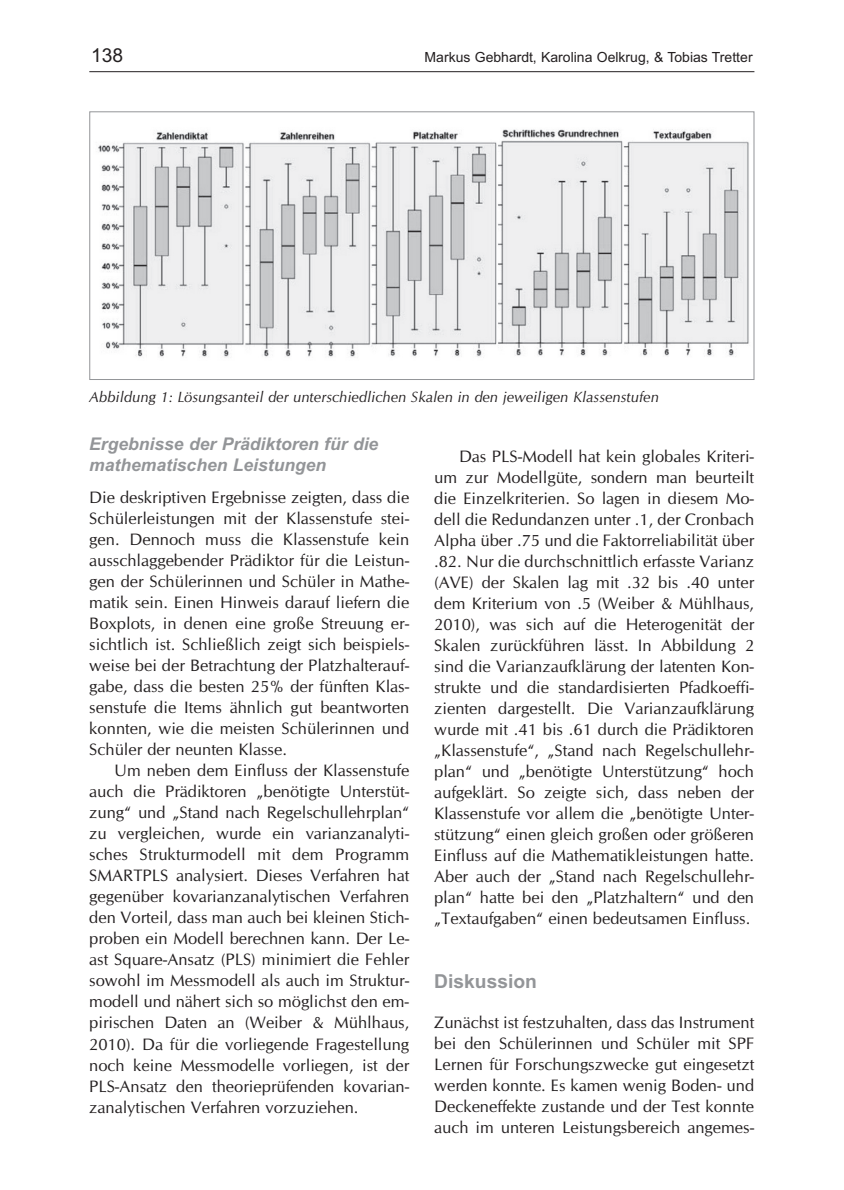
<style>
.page{position:relative;width:844px;height:1190px;background:#fff}
.page>*{position:absolute;margin:0;border:0;box-sizing:border-box;transform-origin:0 0}
.t1{font:700 19.25px "Arial";color:#939598}
.t2{font:19.25px "Arial";color:#231f20}
.t3{font:italic 700 17.5px/21px "Arial";color:#939598}
.t4{font:16.62px/21px "CG Omega";color:#231f20;text-align:justify}
.t5{font:italic 14.88px "CG Omega";color:#231f20}
.t6{font:14px "Arial";color:#231f20}
</style>
<div class="page">
<hr style="left:89px;top:71px;width:665px;height:1px;background:#231f20">
<img style="left:98px;top:129px;width:651px;height:228px">
<div style="left:89px;top:111px;width:665px;height:269px;border:1px solid #939598"></div>
<p class="t2" style="left:91px;top:49px;width:34px">138</p>
<p class="t6" style="left:424px;top:52px;width:329px">Markus Gebhardt, Karolina Oelkrug, &amp; Tobias Tretter</p>
<p class="t5" style="left:89px;top:391px;width:571px">Abbildung 1: Lösungsanteil der unterschiedlichen Skalen in den jeweiligen Klassenstufen</p>
<p class="t3" style="left:89px;top:435px;width:290px">Ergebnisse der Prädiktoren für die mathematischen Leistungen</p>
<p class="t4" style="left:89px;top:488px;width:321px">Die deskriptiven Ergebnisse zeigten, dass die Schülerleistungen mit der Klassenstufe stei&shy;gen. Dennoch muss die Klassenstufe kein ausschlaggebender Prädiktor für die Leistun&shy;gen der Schülerinnen und Schüler in Mathe&shy;matik sein. Einen Hinweis darauf liefern die Boxplots, in denen eine große Streuung er&shy;sichtlich ist. Schließlich zeigt sich beispiels&shy;weise bei der Betrachtung der Platzhalterauf&shy;gabe, dass die besten 25% der fünften Klas&shy;senstufe die Items ähnlich gut beantworten konnten, wie die meisten Schülerinnen und Schüler der neunten Klasse.</p>
<p class="t4" style="left:89px;top:761px;width:321px;text-indent:25px">Um neben dem Einfluss der Klassenstufe auch die Prädiktoren „benötigte Unterstüt&shy;zung“ und „Stand nach Regelschullehrplan“ zu vergleichen, wurde ein varianzanalyti&shy;sches Strukturmodell mit dem Programm SMARTPLS analysiert. Dieses Verfahren hat gegenüber kovarianzanalytischen Verfahren den Vorteil, dass man auch bei kleinen Stich&shy;proben ein Modell berechnen kann. Der Le&shy;ast Square-Ansatz (PLS) minimiert die Fehler sowohl im Messmodell als auch im Struktur&shy;modell und nähert sich so möglichst den em&shy;pirischen Daten an (Weiber &amp; Mühlhaus, 2010). Da für die vorliegende Fragestellung noch keine Messmodelle vorliegen, ist der PLS-Ansatz den theorieprüfenden kovarian&shy;zanalytischen Verfahren vorzuziehen.</p>
<p class="t4" style="left:434px;top:447px;width:321px;text-indent:25px">Das PLS-Modell hat kein globales Kriteri&shy;um zur Modellgüte, sondern man beurteilt die Einzelkriterien. So lagen in diesem Mo&shy;dell die Redundanzen unter .1, der Cronbach Alpha über .75 und die Faktorreliabilität über .82. Nur die durchschnittlich erfasste Varianz (AVE) der Skalen lag mit .32 bis .40 unter dem Kriterium von .5 (Weiber &amp; Mühlhaus, 2010), was sich auf die Heterogenität der Skalen zurückführen lässt. In Abbildung 2 sind die Varianzaufklärung der latenten Kon&shy;strukte und die standardisierten Pfadkoeffi&shy;zienten dargestellt. Die Varianzaufklärung wurde mit .41 bis .61 durch die Prädiktoren „Klassenstufe“, „Stand nach Regelschullehr&shy;plan“ und „benötigte Unterstützung“ hoch aufgeklärt. So zeigte sich, dass neben der Klassenstufe vor allem die „benötigte Unter&shy;stützung“ einen gleich großen oder größeren Einfluss auf die Mathematikleistungen hatte.<br>Aber auch der „Stand nach Regelschullehr&shy;plan“ hatte bei den „Platzhaltern“ und den „Textaufgaben“ einen bedeutsamen Einfluss.</p>
<p class="t1" style="left:434px;top:974px;width:104px">Diskussion</p>
<p class="t4" style="left:434px;top:1013px;width:321px">Zunächst ist festzuhalten, dass das Instrument bei den Schülerinnen und Schüler mit SPF Lernen für Forschungszwecke gut eingesetzt werden konnte. Es kamen wenig Boden- und Deckeneffekte zustande und der Test konnte auch im unteren Leistungsbereich angemes-</p>
</div>
